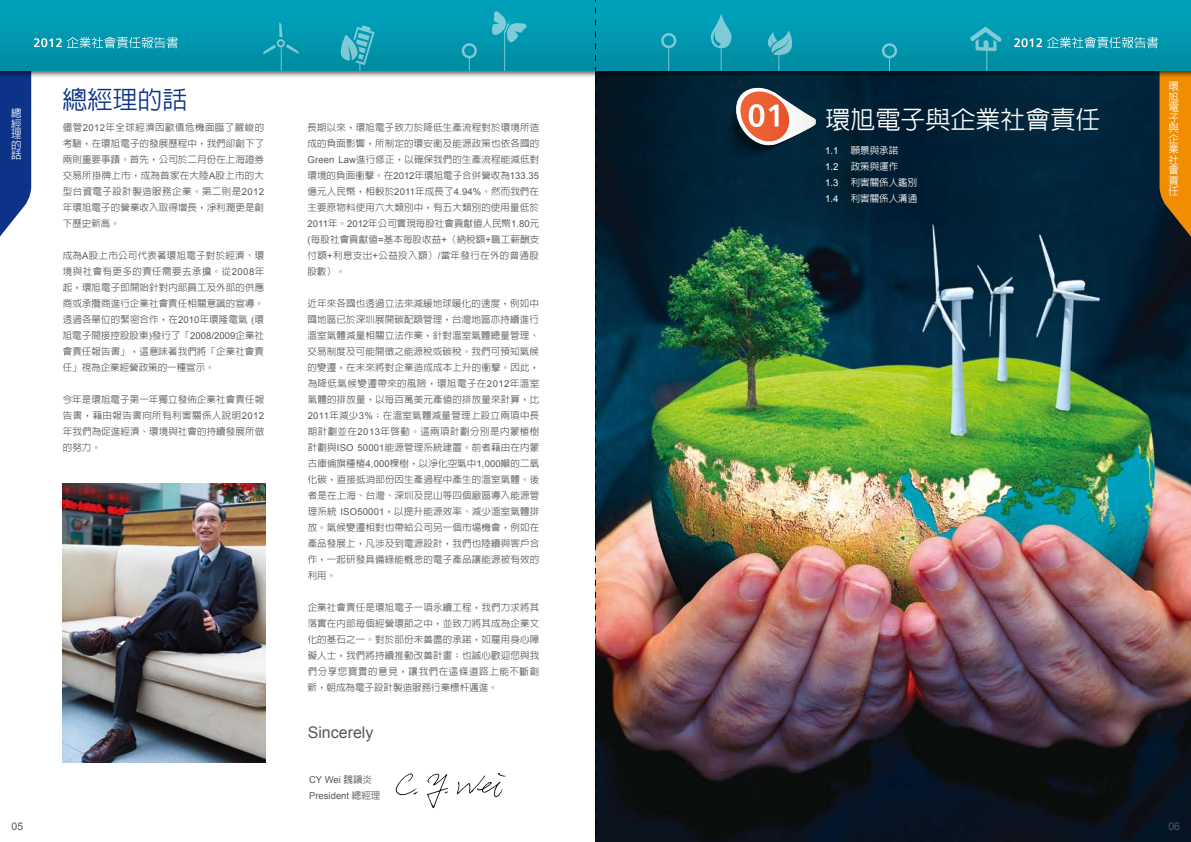
<style>
.page{position:relative;width:1191px;height:842px;background:#fff}
.page>*{position:absolute;margin:0;border:0;box-sizing:border-box;transform-origin:0 0}
.t1{font:500 25px "Lin Gothic";color:#fff}
.t2{font:500 25px "Lin Gothic";color:#0c3388}
.t3{font:16px "Arial";color:#595757}
.t4{font:500 10.5px/10.5px "Lin Gothic";color:#fff;text-align:justify}
.t5{font:10.5px "Arial";color:#595757}
.t6{font:500 9.5px/16px "Lin Gothic";letter-spacing:.01em;color:#595757;text-align:justify}
.t7{font:500 9.5px/16px "Lin Gothic";color:#fff}
.t8{font:9.5px/16px "Arial";color:#595757}
.t9{font:9.5px/16px "Arial";color:#fff;text-align:justify}
.s1{font-family:"Arial";font-weight:400}
.s2{font-family:"Lin Gothic";font-weight:500}
</style>
<div class="page">
<img style="left:596px;top:77px;width:595px;height:765px">
<svg style="left:1159px;top:77px;width:32px;height:170px;background:#c37507"></svg>
<svg style="left:0;top:77px;width:31px;height:160px;background:#2a4c97"></svg>
<div style="left:0;top:0;width:1191px;height:77px;background:#000;opacity:.6"></div>
<div style="left:0;top:0;width:1191px;height:71px;background:linear-gradient(to bottom,#00a3be,#008da2)"></div>
<svg style="left:491px;top:11px;width:36px;height:32px"></svg>
<div style="left:661px;top:33px;width:15px;height:15px;border:2px solid #fff;border-radius:50%"></div>
<div style="left:882px;top:43px;width:15px;height:15px;border:2px solid #fff;border-radius:50%"></div>
<div style="left:462px;top:43px;width:15px;height:15px;border:2px solid #fff;border-radius:50%"></div>
<hr style="left:504px;top:32px;width:1px;height:39px;background:#fff">
<svg style="left:668px;top:47px;width:1px;height:24px"></svg>
<svg style="left:889px;top:56px;width:1px;height:15px"></svg>
<svg style="left:469px;top:56px;width:1px;height:15px"></svg>
<svg style="left:340px;top:25px;width:34px;height:46px;background:#31a7ba"></svg>
<svg style="left:970px;top:27px;width:31px;height:44px"></svg>
<svg style="left:711px;top:13px;width:20px;height:58px"></svg>
<svg style="left:763px;top:30px;width:40px;height:41px;background:#1b9eb2"></svg>
<svg style="left:263px;top:22px;width:36px;height:49px;background:#0c99af"></svg>
<svg style="left:595px;top:0;width:1px;height:842px"></svg>
<img style="left:63px;top:483px;width:202px;height:280px">
<img style="left:395px;top:773px;width:111px;height:35px">
<svg style="left:725px;top:86px;width:91px;height:74px"></svg>
<svg style="left:34px;top:37px;width:144px;height:11px;background:#4cb5c6"></svg>
<svg style="left:1014px;top:37px;width:144px;height:11px;background:#4cb5c6"></svg>
<p class="t4" style="left:11px;top:108px;width:12px">總經理的話</p>
<h1 class="t2" style="left:62px;top:87px;width:126px">總經理的話</h1>
<p class="t6" style="left:63px;top:119px;width:203px">儘管<span class="s1">2012</span>年全球經濟因歐債危機面臨了嚴峻的考驗，在環旭電子的發展歷程中，我們卻創下了兩則重要事蹟。首先，公司於二月份在上海證券交易所掛牌上市，成為首家在大陸<span class="s1">A</span>股上市的大型台資電子設計製造服務企業。第二則是<span class="s1">2012</span>年環旭電子的營業收入取得增長，淨利潤更是創下歷史新高。</p>
<p class="t6" style="left:63px;top:247px;width:203px">成為<span class="s1">A</span>股上市公司代表著環旭電子對於經濟、環境與社會有更多的責任需要去承擔。從<span class="s1">2008</span>年起，環旭電子即開始針對內部員工及外部的供應商或承攬商進行企業社會責任相關意識的宣導。透過各單位的緊密合作，在<span class="s1">2010</span>年環隆電氣 <span class="s1">(</span>環旭電子間接控股股東<span class="s1">)</span>發行了「<span class="s1">2008/2009</span>企業社會責任報告書」，這意味著我們將「企業社會責任」視為企業經營政策的一種宣示。</p>
<p class="t6" style="left:63px;top:391px;width:203px">今年是環旭電子第一年獨立發佈企業社會責任報告書，藉由報告書向所有利害關係人說明<span class="s1">2012</span>年我們為促進經濟、環境與社會的持續發展所做的努力。</p>
<p class="t5" style="left:12px;top:819px;width:13px">05</p>
<p class="t6" style="left:307px;top:119px;width:233px">長期以來，環旭電子致力於降低生產流程對於環境所造成的負面影響，所制定的環安衛及能源政策也依各國的<span class="s1">Green Law</span>進行修正，以確保我們的生產流程能減低對環境的負面衝擊。在<span class="s1">2012</span>年環旭電子合併營收為<span class="s1">133.35</span>億元人民幣，相較於<span class="s1">2011</span>年成長了<span class="s1">4.94%</span>。然而我們在主要原物料使用六大類別中，有五大類別的使用量低於<span class="s1">2011</span>年。<span class="s1">2012</span>年公司實現每股社會貢獻值人民幣<span class="s1">1.80</span>元<span class="s1">(</span>每股社會貢獻值<span class="s1">=</span>基本每股收益<span class="s1">+</span>（納稅額<span class="s1">+</span>職工薪酬支付額<span class="s1">+</span>利息支出<span class="s1">+</span>公益投入額）<span class="s1">/</span>當年發行在外的普通股股數）。</p>
<p class="t6" style="left:307px;top:295px;width:233px">近年來各國也透過立法來減緩地球暖化的速度，例如中國地區已於深圳展開碳配額管理，台灣地區亦持續進行溫室氣體減量相關立法作業，針對溫室氣體總量管理、交易制度及可能開徵之能源稅或碳稅。我們可預知氣候的變遷，在未來將對企業造成成本上升的衝擊。因此，為降低氣候變遷帶來的風險，環旭電子在<span class="s1">2012</span>年溫室氣體的排放量，以每百萬美元產值的排放量來計算，比<span class="s1">2011</span>年減少<span class="s1">3%</span>；在溫室氣體減量管理上設立兩項中長期計劃並在<span class="s1">2013</span>年啟動。這兩項計劃分別是內蒙植樹計劃與<span class="s1">ISO 50001</span>能源管理系統建置。前者藉由在內蒙古庫倫旗種植<span class="s1">4,000</span>棵樹，以淨化空氣中<span class="s1">1,000</span>噸的二氧化碳，直接抵消部份因生產過程中產生的溫室氣體。後者是在上海、台灣、深圳及昆山等四個廠區導入能源管理系統 <span class="s1">ISO50001</span>，以提升能源效率、減少溫室氣體排放。氣候變遷相對也帶給公司另一個市場機會，例如在產品發展上，凡涉及到電源設計，我們也陸續與客戶合作，一起研發具備綠能概念的電子產品讓能源被有效的利用。</p>
<p class="t6" style="left:308px;top:599px;width:233px">企業社會責任是環旭電子一項永續工程，我們力求將其落實在內部每個經營環節之中，並致力將其成為企業文化的基石之一。對於部份未善盡的承諾，如雇用身心障礙人士，我們將持續推動改善計畫；也誠心歡迎您與我們分享您寶貴的意見，讓我們在這條道路上能不斷創新，朝成為電子設計製造服務行業標杆邁進。</p>
<h2 class="t3" style="left:308px;top:722px;width:67px">Sincerely</h2>
<p class="t8" style="left:309px;top:772px;width:73px">CY Wei <span class="s2">魏鎮炎<br></span>President <span class="s2">總經理</span></p>
<h1 class="t1" style="left:825px;top:107px;width:276px">環旭電子與企業社會責任</h1>
<p class="t7" style="left:850px;top:142px;width:68px">願景與承諾<br>政策與運作<br>利害關係人鑑別利害關係人溝通</p>
<p class="t9" style="left:825px;top:142px;width:15px">1.1<br>1.2<br>1.3<br>1.4</p>
<p class="t4" style="left:1168px;top:81px;width:12px">環旭電子與企業社會責任</p>
<p class="t5" style="left:1168px;top:819px;width:13px">06</p>
</div>
